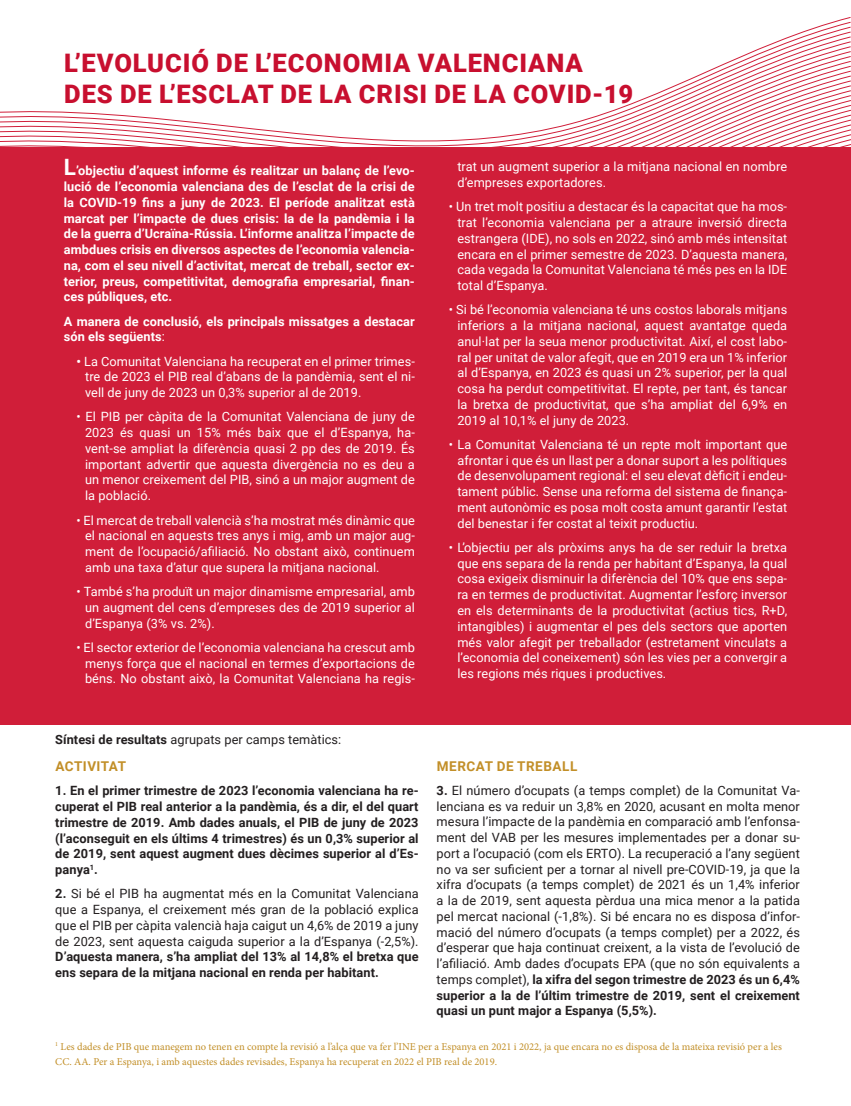
<style>
.page{position:relative;width:851px;height:1106px;background:#fff}
.page>*{position:absolute;margin:0;border:0;box-sizing:border-box;transform-origin:0 0}
.t1{font:900 25.5px "Roboto";letter-spacing:.035em;color:#c80f2f}
.Heading_2{font:700 13.5px "Roboto";letter-spacing:.04em;color:#c28f28}
.t2{font:12.75px/15.8px "Roboto";letter-spacing:.005em;color:#fff;text-align:justify}
.t3{font:12.75px/15.8px "Roboto";letter-spacing:.005em;color:#231f20;text-align:justify}
.t4{font:700 12.75px/15.8px "Roboto";letter-spacing:.005em;color:#fff;text-align:justify}
.t5{font:700 12.75px/15.8px "Roboto";letter-spacing:.005em;color:#231f20;text-align:justify}
.t6{font:10.5px/15px "Minion Pro";color:#c28f28}
.s1{font-size:22.5px}
.s2{font-weight:400}
.s3{font-weight:700}
</style>
<div class="page">
<svg style="left:0;top:17px;width:850px;height:130px"></svg>
<div style="left:0;top:147px;width:850px;height:577px;background:#d01e39"></div>
<p class="t1" style="left:64px;top:45px;width:520px">L’EVOLUCIÓ DE L’ECONOMIA VALENCIANA</p>
<p class="t1" style="left:64px;top:76px;width:570px">DES DE L’ESCLAT DE LA CRISI DE LA COVID-19</p>
<p class="t4" style="left:64px;top:162px;width:352px"><span class="s1">L</span>’objectiu d’aquest informe és realitzar un balanç de l’evo&shy;lució de l’economia valenciana des de l’esclat de la crisi de la COVID-19 fins a juny de 2023. El període analitzat està marcat per l’impacte de dues crisis: la de la pandèmia i la de la guerra d’Ucraïna-Rússia. L’informe analitza l’impacte de ambdues crisis en diversos aspectes de l’economia valencia&shy;na, com el seu nivell d’activitat, mercat de treball, sector ex&shy;terior, preus, competitivitat, demografia empresarial, finan&shy;ces públiques, etc.</p>
<p class="t4" style="left:64px;top:313px;width:352px">A manera de conclusió, els principals missatges a destacar són els següents<span class="s2">:</span></p>
<p class="t2" style="left:85px;top:353px;width:331px;text-indent:-9px"><span class="s3">•</span> La Comunitat Valenciana ha recuperat en el primer trimes&shy;tre de 2023 el PIB real d’abans de la pandèmia, sent el ni&shy;vell de juny de 2023 un 0,3% superior al de 2019.</p>
<p class="t2" style="left:85px;top:408px;width:331px;text-indent:-9px">• El PIB per càpita de la Comunitat Valenciana de juny de 2023 és quasi un 15% més baix que el d’Espanya, ha&shy;vent-se ampliat la diferència quasi 2 pp des de 2019. És important advertir que aquesta divergència no es deu a un menor creixement del PIB, sinó a un major augment de la població.</p>
<p class="t2" style="left:85px;top:511px;width:331px;text-indent:-9px">• El mercat de treball valencià s’ha mostrat més dinàmic que el nacional en aquests tres anys i mig, amb un major aug&shy;ment de l’ocupació/afiliació. No obstant això, continuem amb una taxa d’atur que supera la mitjana nacional.</p>
<p class="t2" style="left:85px;top:583px;width:331px;text-indent:-9px">• També s’ha produït un major dinamisme empresarial, amb un augment del cens d’empreses des de 2019 superior al d’Espanya (3% vs. 2%).</p>
<p class="t2" style="left:85px;top:639px;width:331px;text-indent:-9px">• El sector exterior de l’economia valenciana ha crescut amb menys força que el nacional en termes d’exportacions de béns. No obstant això, la Comunitat Valenciana ha regis-</p>
<p class="t2" style="left:457px;top:158px;width:331px">trat un augment superior a la mitjana nacional en nombre d’empreses exportadores.</p>
<p class="t2" style="left:457px;top:198px;width:331px;text-indent:-9px">• Un tret molt positiu a destacar és la capacitat que ha mos&shy;trat l’economia valenciana per a atraure inversió directa estrangera (IDE), no sols en 2022, sinó amb més intensitat encara en el primer semestre de 2023. D’aquesta manera, cada vegada la Comunitat Valenciana té més pes en la IDE total d’Espanya.</p>
<p class="t2" style="left:457px;top:301px;width:331px;text-indent:-9px">• Si bé l’economia valenciana té uns costos laborals mitjans inferiors a la mitjana nacional, aquest avantatge queda anul·lat per la seua menor productivitat. Així, el cost labo&shy;ral per unitat de valor afegit, que en 2019 era un 1% inferior al d’Espanya, en 2023 és quasi un 2% superior, per la qual cosa ha perdut competitivitat. El repte, per tant, és tancar la bretxa de productivitat, que s’ha ampliat del 6,9% en 2019 al 10,1% el juny de 2023.</p>
<p class="t2" style="left:457px;top:436px;width:331px;text-indent:-9px">• La Comunitat Valenciana té un repte molt important que afrontar i que és un llast per a donar suport a les polítiques de desenvolupament regional: el seu elevat dèficit i endeu&shy;tament públic. Sense una reforma del sistema de finança&shy;ment autonòmic es posa molt costa amunt garantir l’estat del benestar i fer costat al teixit productiu.</p>
<p class="t2" style="left:457px;top:539px;width:331px;text-indent:-9px">• L’objectiu per als pròxims anys ha de ser reduir la bretxa que ens separa de la renda per habitant d’Espanya, la qual cosa exigeix disminuir la diferència del 10% que ens sepa&shy;ra en termes de productivitat. Augmentar l’esforç inversor en els determinants de la productivitat (actius tics, R+D, intangibles) i augmentar el pes dels sectors que aporten més valor afegit per treballador (estretament vinculats a l’economia del coneixement) són les vies per a convergir a les regions més riques i productives.</p>
<p class="t3" style="left:55px;top:731px;width:287px"><span class="s3">Síntesi de resultats</span> agrupats per camps temàtics:</p>
<p class="Heading_2" style="left:56px;top:756px;width:72px">ACTIVITAT</p>
<p class="t5" style="left:55px;top:782px;width:365px">1. En el primer trimestre de 2023 l’economia valenciana ha re&shy;cuperat el PIB real anterior a la pandèmia, és a dir, el del quart trimestre de 2019. Amb dades anuals, el PIB de juny de 2023 (l’aconseguit en els últims 4 trimestres) és un 0,3% superior al de 2019, sent aquest augment dues dècimes superior al d’Es&shy;panya<sup>1</sup>.</p>
<p class="t3" style="left:55px;top:885px;width:365px"><span class="s3">2.</span> Si bé el PIB ha augmentat més en la Comunitat Valenciana que a Espanya, el creixement més gran de la població explica que el PIB per càpita valencià haja caigut un 4,6% de 2019 a juny de 2023, sent aquesta caiguda superior a la d’Espanya (-2,5%).<br><span class="s3">D’aquesta manera, s’ha ampliat del 13% al 14,8% el bretxa que ens separa de la mitjana nacional en renda per habitant.</span></p>
<p class="Heading_2" style="left:437px;top:756px;width:142px">MERCAT DE TREBALL</p>
<p class="t3" style="left:436px;top:782px;width:365px"><span class="s3">3.</span> El número d’ocupats (a temps complet) de la Comunitat Va&shy;lenciana es va reduir un 3,8% en 2020, acusant en molta menor mesura l’impacte de la pandèmia en comparació amb l’enfonsa&shy;ment del VAB per les mesures implementades per a donar su&shy;port a l’ocupació (com els ERTO). La recuperació a l’any següent no va ser suficient per a tornar al nivell pre-COVID-19, ja que la xifra d’ocupats (a temps complet) de 2021 és un 1,4% inferior a la de 2019, sent aquesta pèrdua una mica menor a la patida pel mercat nacional (-1,8%). Si bé encara no es disposa d’infor&shy;mació del número d’ocupats (a temps complet) per a 2022, és d’esperar que haja continuat creixent, a la vista de l’evolució de l’afiliació. Amb dades d’ocupats EPA (que no són equivalents a temps complet), <span class="s3">la xifra del segon trimestre de 2023 és un 6,4% superior a la de l’últim trimestre de 2019, sent el creixement quasi un punt major a Espanya (5,5%).</span></p>
<p class="t6" style="left:55px;top:1039px;width:728px"><sup>1</sup> Les dades de PIB que manegem no tenen en compte la revisió a l’alça que va fer l’INE per a Espanya en 2021 i 2022, ja que encara no es disposa de la mateixa revisió per a les<br>CC. AA. Per a Espanya, i amb aquestes dades revisades, Espanya ha recuperat en 2022 el PIB real de 2019.</p>
</div>
